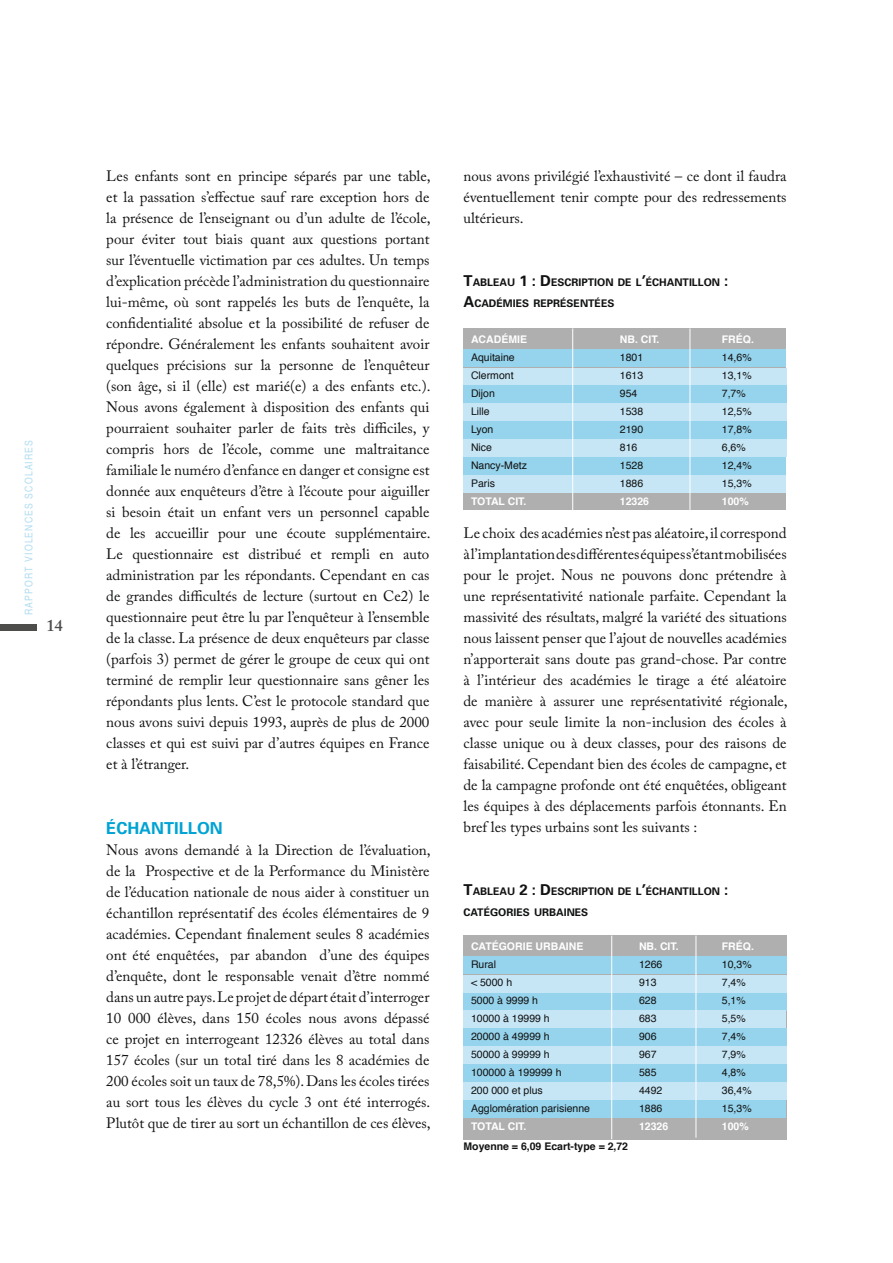
<style>
.page{position:relative;width:893px;height:1263px;background:#fff}
.page>*{position:absolute;margin:0;border:0;box-sizing:border-box;transform-origin:0 0}
.t1{font:700 16.5px "Univers";color:#00a3d3}
.t2{font:600 16.5px "Adobe Caslon Pro";color:#4d4d4c}
.t3{font:15px/21px "Adobe Caslon Pro";color:#111212;text-align:justify}
.t4{font:10.5px "Helvetica";color:#111212}
.t5{font:700 10.5px/21px "Univers";color:#111212}
.t6{font:700 10.5px "Helvetica";color:#fff}
.t7{font:700 10.5px "Helvetica";color:#111212}
.t8{font:condensed 10.5px "Helvetica";letter-spacing:.11em;color:#afdcf1}
.s1{font-size:15px}
</style>
<div class="page">
<div style="left:0;top:624px;width:36px;height:7px;background:#4d4d4c"></div>
<svg style="left:463px;top:328px;width:323px;height:181px;background:#aeb6ba"></svg>
<div style="left:463px;top:368px;width:324px;height:17px;background:#c6e6f6"></div>
<div style="left:463px;top:386px;width:324px;height:17px;background:#96d3ec"></div>
<div style="left:463px;top:404px;width:324px;height:17px;background:#c6e6f6"></div>
<div style="left:463px;top:422px;width:324px;height:17px;background:#96d3ec"></div>
<div style="left:463px;top:439px;width:324px;height:17px;background:#c6e6f6"></div>
<div style="left:463px;top:457px;width:323px;height:17px;background:#96d3ec"></div>
<div style="left:463px;top:475px;width:323px;height:17px;background:#c6e6f6"></div>
<div style="left:463px;top:350px;width:323px;height:17px;background:#96d3ec"></div>
<hr style="left:572px;top:328px;width:1px;height:183px;background:#fff">
<hr style="left:690px;top:328px;width:1px;height:183px;background:#fff">
<svg style="left:463px;top:935px;width:324px;height:204px;background:#aeb6ba"></svg>
<div style="left:463px;top:975px;width:324px;height:17px;background:#c6e6f6"></div>
<div style="left:463px;top:993px;width:324px;height:17px;background:#96d3ec"></div>
<div style="left:463px;top:1011px;width:323px;height:17px;background:#c6e6f6"></div>
<div style="left:463px;top:1029px;width:324px;height:17px;background:#96d3ec"></div>
<div style="left:463px;top:1046px;width:324px;height:17px;background:#c6e6f6"></div>
<div style="left:463px;top:1064px;width:324px;height:17px;background:#96d3ec"></div>
<div style="left:463px;top:1082px;width:324px;height:17px;background:#c6e6f6"></div>
<div style="left:463px;top:1100px;width:323px;height:17px;background:#96d3ec"></div>
<div style="left:463px;top:957px;width:324px;height:17px;background:#96d3ec"></div>
<hr style="left:611px;top:935px;width:1px;height:204px;background:#fff">
<hr style="left:696px;top:935px;width:1px;height:203px;background:#fff">
<p class="t8" style="left:22px;top:615px;width:177px;rotate:-90deg">RAPPORT VIOLENCES SCOLAIRES</p>
<p class="t2" style="left:46px;top:616px;width:18px">14</p>
<p class="t3" style="left:106px;top:165px;width:326px">Les enfants sont en principe séparés par une table, et la passation s’effectue sauf rare exception hors de la présence de l’enseignant ou d’un adulte de l’école, pour éviter tout biais quant aux questions portant sur l’éventuelle victimation par ces adultes. Un temps d’explication précède l’administration du questionnaire lui-même, où sont rappelés les buts de l’enquête, la confidentialité absolue et la possibilité de refuser de répondre. Généralement les enfants souhaitent avoir quelques précisions sur la personne de l’enquêteur (son âge, si il (elle) est marié(e) a des enfants etc.).<br>Nous avons également à disposition des enfants qui pourraient souhaiter parler de faits très difficiles, y compris hors de l’école, comme une maltraitance familiale le numéro d’enfance en danger et consigne est donnée aux enquêteurs d’être à l’écoute pour aiguiller si besoin était un enfant vers un personnel capable de les accueillir pour une écoute supplémentaire.<br>Le questionnaire est distribué et rempli en auto administration par les répondants. Cependant en cas de grandes difficultés de lecture (surtout en Ce2) le questionnaire peut être lu par l’enquêteur à l’ensemble de la classe. La présence de deux enquêteurs par classe (parfois 3) permet de gérer le groupe de ceux qui ont terminé de remplir leur questionnaire sans gêner les répondants plus lents. C’est le protocole standard que nous avons suivi depuis 1993, auprès de plus de 2000 classes et qui est suivi par d’autres équipes en France et à l’étranger.</p>
<p class="t1" style="left:106px;top:818px;width:118px">ÉCHANTILLON</p>
<p class="t3" style="left:106px;top:839px;width:326px">Nous avons demandé à la Direction de l’évaluation, de la Prospective et de la Performance du Ministère de l’éducation nationale de nous aider à constituer un échantillon représentatif des écoles élémentaires de 9 académies. Cependant finalement seules 8 académies ont été enquêtées, par abandon d’une des équipes d’enquête, dont le responsable venait d’être nommé dans un autre pays. Le projet de départ était d’interroger 10 000 élèves, dans 150 écoles nous avons dépassé ce projet en interrogeant 12326 élèves au total dans 157 écoles (sur un total tiré dans les 8 académies de 200 écoles soit un taux de 78,5%). Dans les écoles tirées au sort tous les élèves du cycle 3 ont été interrogés.<br>Plutôt que de tirer au sort un échantillon de ces élèves,</p>
<p class="t3" style="left:463px;top:165px;width:325px">nous avons privilégié l’exhaustivité – ce dont il faudra éventuellement tenir compte pour des redressements ultérieurs.</p>
<p class="t5" style="left:463px;top:272px;width:266px"><span class="s1">T</span>ABLEAU <span class="s1">1 : D</span> ESCRIPTION DE L<span class="s1">’</span>ÉCHANTILLON <span class="s1">:<br>A</span>CADÉMIES REPRÉSENTÉES</p>
<p class="t6" style="left:471px;top:331px;width:57px">Académie</p>
<p class="t6" style="left:620px;top:331px;width:41px">Nb. Cit.</p>
<p class="t6" style="left:722px;top:331px;width:34px">Fréq.</p>
<p class="t4" style="left:471px;top:350px;width:45px">Aquitaine</p>
<p class="t4" style="left:620px;top:350px;width:25px">1801</p>
<p class="t4" style="left:722px;top:350px;width:31px">14,6%</p>
<p class="t4" style="left:471px;top:368px;width:44px">Clermont</p>
<p class="t4" style="left:620px;top:368px;width:25px">1613</p>
<p class="t4" style="left:722px;top:368px;width:31px">13,1%</p>
<p class="t4" style="left:471px;top:386px;width:25px">Dijon</p>
<p class="t4" style="left:620px;top:386px;width:19px">954</p>
<p class="t4" style="left:722px;top:386px;width:25px">7,7%</p>
<p class="t4" style="left:471px;top:404px;width:20px">Lille</p>
<p class="t4" style="left:620px;top:404px;width:25px">1538</p>
<p class="t4" style="left:722px;top:404px;width:31px">12,5%</p>
<p class="t4" style="left:471px;top:422px;width:24px">Lyon</p>
<p class="t4" style="left:620px;top:422px;width:25px">2190</p>
<p class="t4" style="left:722px;top:422px;width:31px">17,8%</p>
<p class="t4" style="left:471px;top:440px;width:22px">Nice</p>
<p class="t4" style="left:620px;top:440px;width:19px">816</p>
<p class="t4" style="left:722px;top:440px;width:25px">6,6%</p>
<p class="t4" style="left:471px;top:458px;width:58px">Nancy-Metz</p>
<p class="t4" style="left:620px;top:458px;width:25px">1528</p>
<p class="t4" style="left:722px;top:458px;width:31px">12,4%</p>
<p class="t4" style="left:471px;top:476px;width:25px">Paris</p>
<p class="t4" style="left:620px;top:476px;width:25px">1886</p>
<p class="t4" style="left:722px;top:476px;width:31px">15,3%</p>
<p class="t6" style="left:471px;top:493px;width:40px">TOTAL CIT</p>
<p class="t6" style="left:523px;top:493px;width:4px">.</p>
<p class="t6" style="left:620px;top:493px;width:31px">12326</p>
<p class="t6" style="left:722px;top:493px;width:28px">100%</p>
<p class="t3" style="left:463px;top:522px;width:326px">Le choix des académies n’est pas aléatoire, il correspond à l’implantation des différentes équipes s’étant mobilisées pour le projet. Nous ne pouvons donc prétendre à une représentativité nationale parfaite. Cependant la massivité des résultats, malgré la variété des situations nous laissent penser que l’ajout de nouvelles académies n’apporterait sans doute pas grand-chose. Par contre à l’intérieur des académies le tirage a été aléatoire de manière à assurer une représentativité régionale, avec pour seule limite la non-inclusion des écoles à classe unique ou à deux classes, pour des raisons de faisabilité. Cependant bien des écoles de campagne, et de la campagne profonde ont été enquêtées, obligeant les équipes à des déplacements parfois étonnants. En bref les types urbains sont les suivants :</p>
<p class="t5" style="left:463px;top:881px;width:266px"><span class="s1">T</span>ABLEAU <span class="s1">2 : D</span> ESCRIPTION DE L<span class="s1">’</span>ÉCHANTILLON <span class="s1">:<br></span>CATÉGORIES URBAINES</p>
<p class="t6" style="left:471px;top:938px;width:50px">CATÉGORIE</p>
<p class="t6" style="left:536px;top:938px;width:48px">URBAINE</p>
<p class="t6" style="left:639px;top:938px;width:41px">Nb. Cit.</p>
<p class="t6" style="left:722px;top:938px;width:34px">Fréq.</p>
<p class="t4" style="left:471px;top:957px;width:27px">Rural</p>
<p class="t4" style="left:639px;top:957px;width:25px">1266</p>
<p class="t4" style="left:722px;top:957px;width:31px">10,3%</p>
<p class="t4" style="left:471px;top:975px;width:43px">&lt; 5000 h</p>
<p class="t4" style="left:639px;top:975px;width:19px">913</p>
<p class="t4" style="left:722px;top:975px;width:25px">7,4%</p>
<p class="t4" style="left:471px;top:993px;width:69px">5000 à 9999 h</p>
<p class="t4" style="left:639px;top:993px;width:19px">628</p>
<p class="t4" style="left:722px;top:993px;width:25px">5,1%</p>
<p class="t4" style="left:471px;top:1011px;width:80px">10000 à 19999 h</p>
<p class="t4" style="left:639px;top:1011px;width:19px">683</p>
<p class="t4" style="left:722px;top:1011px;width:25px">5,5%</p>
<p class="t4" style="left:471px;top:1029px;width:80px">20000 à 49999 h</p>
<p class="t4" style="left:639px;top:1029px;width:19px">906</p>
<p class="t4" style="left:722px;top:1029px;width:25px">7,4%</p>
<p class="t4" style="left:471px;top:1047px;width:80px">50000 à 99999 h</p>
<p class="t4" style="left:639px;top:1047px;width:19px">967</p>
<p class="t4" style="left:722px;top:1047px;width:25px">7,9%</p>
<p class="t4" style="left:471px;top:1065px;width:92px">100000 à 199999 h</p>
<p class="t4" style="left:639px;top:1065px;width:19px">585</p>
<p class="t4" style="left:722px;top:1065px;width:25px">4,8%</p>
<p class="t4" style="left:471px;top:1083px;width:73px">200 000 et plus</p>
<p class="t4" style="left:639px;top:1083px;width:25px">4492</p>
<p class="t4" style="left:722px;top:1083px;width:31px">36,4%</p>
<p class="t4" style="left:471px;top:1101px;width:121px">Agglomération parisienne</p>
<p class="t4" style="left:639px;top:1101px;width:25px">1886</p>
<p class="t4" style="left:722px;top:1101px;width:31px">15,3%</p>
<p class="t6" style="left:471px;top:1118px;width:40px">TOTAL CIT</p>
<p class="t6" style="left:523px;top:1118px;width:4px">.</p>
<p class="t6" style="left:639px;top:1118px;width:31px">12326</p>
<p class="t6" style="left:722px;top:1118px;width:28px">100%</p>
<p class="t7" style="left:464px;top:1138px;width:166px">Moyenne = 6,09 Ecart-type = 2,72</p>
</div>
